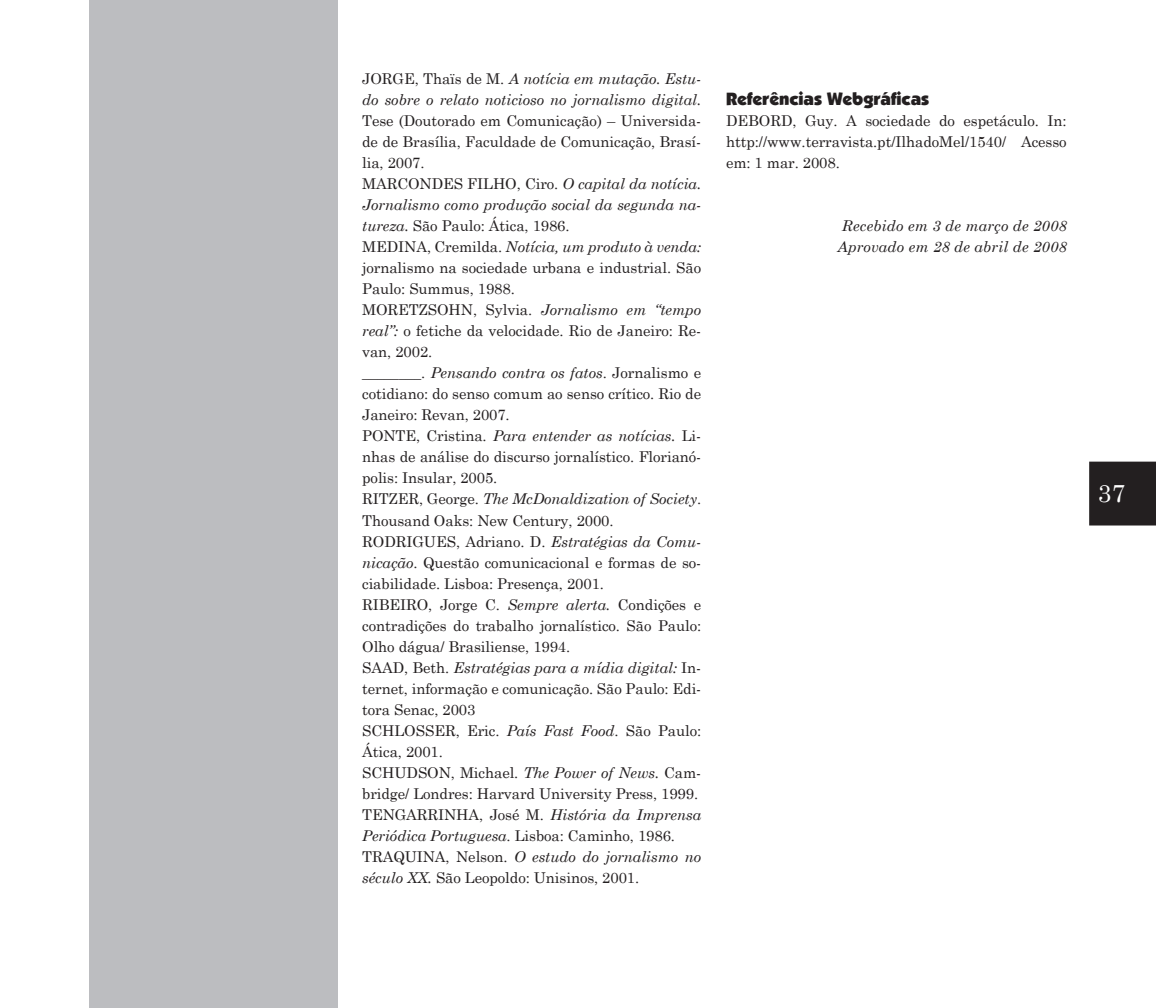
<style>
.page{position:relative;width:1156px;height:1008px;background:#fff}
.page>*{position:absolute;margin:0;border:0;box-sizing:border-box;transform-origin:0 0}
.t1{font:24.5px "Century Schoolbook";color:#fff}
.Body_Text_3{font:17.5px "Boulder";letter-spacing:-.005em;color:#231f20}
.Body_Text_3-2{font:14.88px/21px "Century Schoolbook";letter-spacing:-.005em;color:#231f20;text-align:justify}
.Body_Text_3-3{font:italic 14.88px/21px "Century Schoolbook";letter-spacing:-.005em;color:#231f20;text-align:justify}
.Body_Text_Indent_3{font:italic 14.88px "Century Schoolbook";letter-spacing:.01em;color:#231f20}
.s1{font-style:italic}
.s2{font-style:normal}
</style>
<div class="page">
<div style="left:1089px;top:461px;width:67px;height:64px;background:#231f20"></div>
<div style="left:89px;top:0;width:248px;height:1007px;background:#bcbdc0"></div>
<p class="Body_Text_3-2" style="left:362px;top:67px;width:341px">JORGE, Thaïs de M. <span class="s1">A notícia em mutação. Estu&shy;do sobre o relato noticioso no jornalismo digital.<br></span>Tese (Doutorado em Comunicação) – Universida&shy;de de Brasília, Faculdade de Comunicação, Brasí&shy;lia, 2007.</p>
<p class="Body_Text_3-3" style="left:362px;top:173px;width:340px"><span class="s2">MARCONDES FILHO, Ciro.</span> O capital da notícia.<br>Jornalismo como produção social da segunda na&shy;tureza. <span class="s2">São Paulo: Ática, 1986.</span></p>
<p class="Body_Text_3-2" style="left:362px;top:235px;width:341px">MEDINA, Cremilda. <span class="s1">Notícia, um produto à venda: </span>jornalismo na sociedade urbana e industrial. São Paulo: Summus, 1988.</p>
<p class="Body_Text_3-2" style="left:362px;top:298px;width:340px">MORETZSOHN, Sylvia. <span class="s1">Jornalismo em “tempo real”:</span> o fetiche da velocidade. Rio de Janeiro: Re&shy;van, 2002.</p>
<p class="Body_Text_3-2" style="left:362px;top:361px;width:340px">________. <span class="s1">Pensando contra os fatos</span>. Jornalismo e cotidiano: do senso comum ao senso crítico. Rio de Janeiro: Revan, 2007.</p>
<p class="Body_Text_3-2" style="left:362px;top:424px;width:340px">PONTE, Cristina. <span class="s1">Para entender as notícias.</span> Li&shy;nhas de análise do discurso jornalístico. Florianó&shy;polis: Insular, 2005.</p>
<p class="Body_Text_3-2" style="left:362px;top:487px;width:340px">RITZER, George. <span class="s1">The McDonaldization of Society</span>.<br>Thousand Oaks: New Century, 2000.</p>
<p class="Body_Text_3-2" style="left:362px;top:529px;width:340px">RODRIGUES, Adriano. D. <span class="s1">Estratégias da Comu&shy;nicação</span>. Questão comunicacional e formas de so&shy;ciabilidade. Lisboa: Presença, 2001.</p>
<p class="Body_Text_3-2" style="left:362px;top:592px;width:341px">RIBEIRO, Jorge C. <span class="s1">Sempre alerta.</span> Condições e contradições do trabalho jornalístico. São Paulo:<br>Olho dágua/ Brasiliense, 1994.</p>
<p class="Body_Text_3-2" style="left:362px;top:655px;width:340px">SAAD, Beth. <span class="s1">Estratégias para a mídia digital:</span> In&shy;ternet, informação e comunicação. São Paulo: Edi&shy;tora Senac, 2003</p>
<p class="Body_Text_3-2" style="left:362px;top:718px;width:340px">SCHLOSSER, Eric. <span class="s1">País Fast Food</span>. São Paulo:<br>Ática, 2001.</p>
<p class="Body_Text_3-2" style="left:362px;top:760px;width:340px">SCHUDSON, Michael. <span class="s1">The Power of News.</span> Cam&shy;bridge/ Londres: Harvard University Press, 1999.</p>
<p class="Body_Text_3-2" style="left:362px;top:802px;width:340px">TENGARRINHA, José M. <span class="s1">História da Imprensa<br>Periódica Portuguesa</span>. Lisboa: Caminho, 1986.</p>
<p class="Body_Text_3-2" style="left:362px;top:844px;width:341px">TRAQUINA, Nelson. <span class="s1">O estudo do jornalismo no século XX.</span> São Leopoldo: Unisinos, 2001.</p>
<p class="Body_Text_3" style="left:726px;top:89px;width:205px">Referências Webgráficas</p>
<p class="Body_Text_3-2" style="left:726px;top:109px;width:342px">DEBORD, Guy. A sociedade do espetáculo. In: http://www.terravista.pt/IlhadoMel/1540/ Acesso em: 1 mar. 2008.</p>
<p class="Body_Text_Indent_3" style="left:842px;top:214px;width:226px">Recebido em 3 de março de 2008</p>
<p class="Body_Text_Indent_3" style="left:837px;top:235px;width:231px">Aprovado em 28 de abril de 2008</p>
<h1 class="t1" style="left:1098px;top:472px;width:29px">37</h1>
</div>
